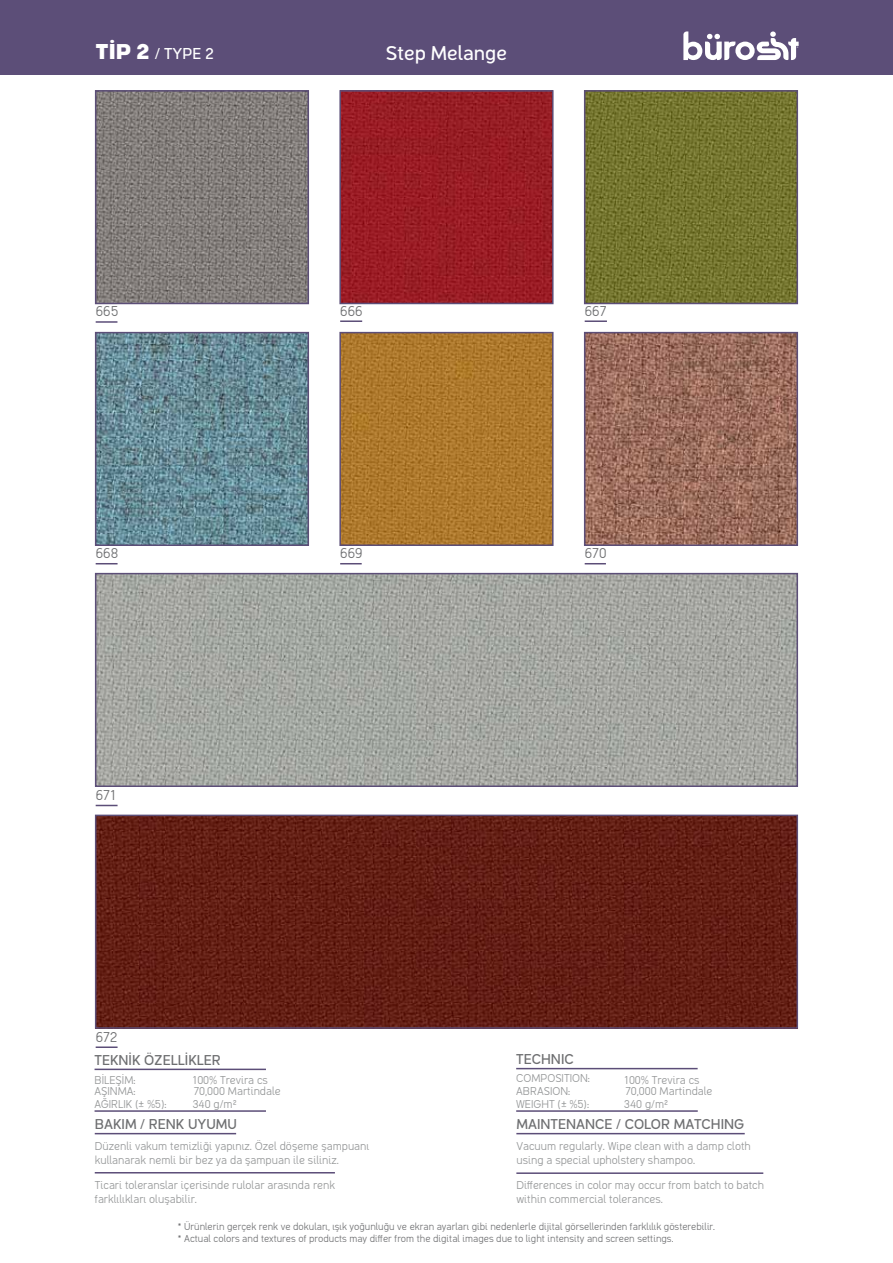
<style>
.page{position:relative;width:893px;height:1263px;background:#fff}
.page>*{position:absolute;margin:0;border:0;box-sizing:border-box;transform-origin:0 0}
.t1{font:21px "Caracas";color:#fff}
.t2{font:16.65px "Caracas";color:#fff}
.t3{font:15px "Caracas";color:#6e6f71}
.t4{font:300 15px "Caracas";color:#6e6f71}
.t5{font:300 12px/14.4px "Caracas";color:#949697}
.t6{font:300 10.5px/12.6px "Caracas";color:#6e6f71}
.s1{font-weight:700;font-size:22.65px}
</style>
<div class="page">
<img style="left:98px;top:335px;width:208px;height:208px">
<img style="left:587px;top:93px;width:208px;height:208px">
<img style="left:98px;top:93px;width:208px;height:208px">
<img style="left:98px;top:818px;width:697px;height:208px">
<img style="left:98px;top:576px;width:697px;height:208px">
<hr style="left:96px;top:321px;width:21px;height:2px;background:#5c4e78">
<hr style="left:585px;top:320px;width:22px;height:2px;background:#5c4e78">
<svg style="left:96px;top:563px;width:22px;height:1px"></svg>
<svg style="left:585px;top:563px;width:21px;height:1px"></svg>
<svg style="left:96px;top:805px;width:22px;height:1px"></svg>
<div style="left:95px;top:573px;width:703px;height:214px;border:2px solid #5c4e78"></div>
<hr style="left:95px;top:1110px;width:171px;height:2px;background:#5c4e78">
<hr style="left:516px;top:1110px;width:182px;height:2px;background:#5c4e78">
<hr style="left:95px;top:1172px;width:240px;height:1px;background:#5c4e78">
<hr style="left:516px;top:1172px;width:247px;height:2px;background:#5c4e78">
<hr style="left:95px;top:1133px;width:141px;height:1px;background:#5c4e78">
<hr style="left:516px;top:1133px;width:229px;height:1px;background:#5c4e78">
<hr style="left:96px;top:1046px;width:22px;height:2px;background:#5c4e78">
<div style="left:95px;top:815px;width:703px;height:214px;border:2px solid #5c4e78"></div>
<div style="left:95px;top:90px;width:214px;height:214px;border:2px solid #5c4e78"></div>
<div style="left:584px;top:90px;width:214px;height:214px;border:2px solid #5c4e78"></div>
<div style="left:95px;top:332px;width:214px;height:214px;border:2px solid #5c4e78"></div>
<img style="left:342px;top:93px;width:209px;height:208px">
<img style="left:342px;top:335px;width:209px;height:208px">
<hr style="left:340px;top:320px;width:22px;height:2px;background:#5c4e78">
<svg style="left:340px;top:563px;width:22px;height:1px"></svg>
<div style="left:339px;top:90px;width:215px;height:214px;border:2px solid #5c4e78"></div>
<div style="left:339px;top:332px;width:215px;height:214px;border:2px solid #5c4e78"></div>
<img style="left:587px;top:335px;width:208px;height:208px">
<div style="left:0;top:0;width:893px;height:74px;background:#5c4e78"></div>
<svg style="left:683px;top:31px;width:116px;height:29px"></svg>
<div style="left:584px;top:332px;width:214px;height:214px;border:2px solid #5c4e78"></div>
<hr style="left:95px;top:1068px;width:171px;height:2px;background:#5c4e78">
<hr style="left:516px;top:1068px;width:182px;height:1px;background:#5c4e78">
<h2 class="t2" style="left:95px;top:45px;width:120px"><span class="s1">TİP 2</span> / TYPE 2</h2>
<h1 class="t1" style="left:386px;top:42px;width:123px">Step Melange</h1>
<h1 class="t1" style="left:463px;top:42px;width:12px">e</h1>
<p class="t4" style="left:96px;top:303px;width:24px">665</p>
<p class="t4" style="left:585px;top:303px;width:23px">667</p>
<p class="t4" style="left:340px;top:303px;width:24px">666</p>
<p class="t4" style="left:96px;top:545px;width:24px">668</p>
<p class="t4" style="left:585px;top:545px;width:23px">670</p>
<p class="t4" style="left:340px;top:545px;width:24px">669</p>
<p class="t4" style="left:96px;top:787px;width:22px">671</p>
<p class="t4" style="left:96px;top:1029px;width:23px">672</p>
<p class="t3" style="left:95px;top:1052px;width:128px">TEKNİK ÖZELLİKLER</p>
<p class="t5" style="left:95px;top:1073px;width:42px">BİLEŞİM:</p>
<p class="t5" style="left:193px;top:1073px;width:77px">100% Trevira cs</p>
<p class="t5" style="left:624px;top:1073px;width:77px">100% Trevira cs</p>
<p class="t3" style="left:516px;top:1051px;width:59px">TECHNIC</p>
<p class="t5" style="left:516px;top:1071px;width:75px">COMPOSITION:</p>
<p class="t5" style="left:95px;top:1084px;width:43px">AŞINMA:</p>
<p class="t5" style="left:194px;top:1084px;width:89px">70,000 Martindale</p>
<p class="t5" style="left:516px;top:1084px;width:56px">ABRASION:</p>
<p class="t5" style="left:625px;top:1084px;width:89px">70,000 Martindale</p>
<p class="t5" style="left:95px;top:1097px;width:74px">AĞIRLIK (± %5):</p>
<p class="t5" style="left:193px;top:1097px;width:45px">340 g/m²</p>
<p class="t5" style="left:516px;top:1097px;width:74px">WEIGHT (± %5):</p>
<p class="t5" style="left:624px;top:1097px;width:45px">340 g/m²</p>
<p class="t3" style="left:95px;top:1116px;width:144px">BAKIM / RENK UYUMU</p>
<p class="t3" style="left:516px;top:1116px;width:229px">MAINTENANCE / COLOR MATCHING</p>
<p class="t5" style="left:95px;top:1139px;width:276px">Düzenli vakum temizliği yapınız. Özel döşeme şampuanı kullanarak nemli bir bez ya da şampuan ile siliniz.</p>
<p class="t5" style="left:516px;top:1139px;width:236px">Vacuum regularly. Wipe clean with a damp cloth using a special upholstery shampoo.</p>
<p class="t5" style="left:95px;top:1178px;width:242px">Ticari toleranslar içerisinde rulolar arasında renk farklılıkları oluşabilir.</p>
<p class="t5" style="left:516px;top:1178px;width:249px">Differences in color may occur from batch to batch within commercial tolerances.</p>
<p class="t6" style="left:178px;top:1220px;width:539px">* Ürünlerin gerçek renk ve dokuları, ışık yoğunluğu ve ekran ayarları gibi nedenlerle dijital görsellerinden farklılık gösterebilir. * Actual colors and textures of products may differ from the digital images due to light intensity and screen settings.</p>
</div>
